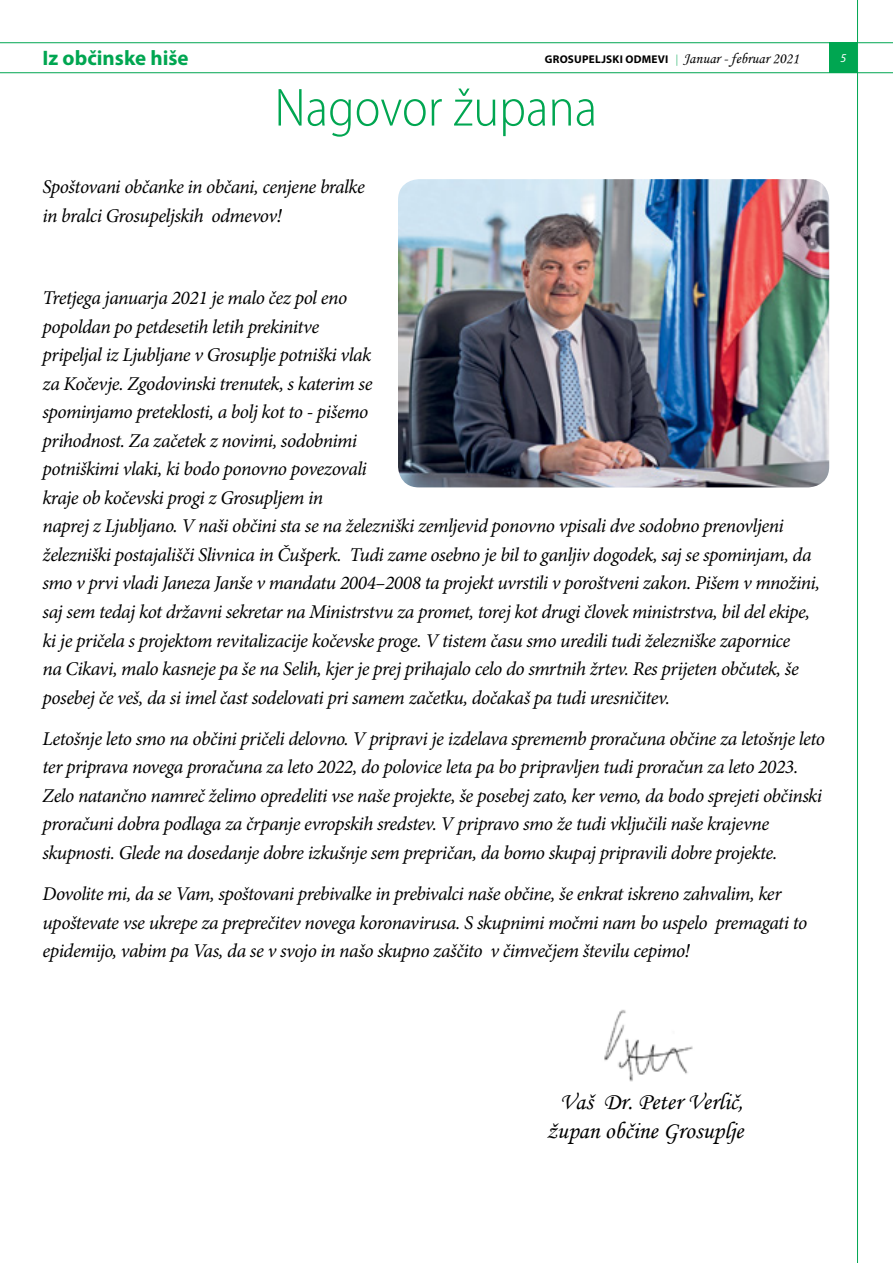
<style>
.page{position:relative;width:893px;height:1263px;background:#fff}
.page>*{position:absolute;margin:0;border:0;box-sizing:border-box;transform-origin:0 0}
.t1{font:300 semi-condensed 54px "Myriad Pro";color:#00a651}
.t2{font:24px/28.8px "Monotype Corsiva";color:#000;text-align:center}
.t3{font:700 21px "Myriad Pro";color:#00a651}
.t4{font:italic 19.5px/28.5px "Minion Pro";letter-spacing:-.025em;color:#000}
.t5{font:italic 12px "Myriad Pro";color:#fff}
.t6{font:700 11.25px "Myriad Pro";letter-spacing:.02em;color:#000}
.s1{font-weight:300;color:#00a651}
.s2{font-family:"Monotype Corsiva";font-weight:400;font-size:15px}
</style>
<div class="page">
<hr style="left:0;top:42px;width:893px;height:1px;background:#00a651">
<hr style="left:0;top:72px;width:893px;height:1px;background:#00a651">
<div style="left:829px;top:43px;width:28px;height:30px;background:#00a651"></div>
<hr style="left:857px;top:0;width:1px;height:1263px;background:#00a651">
<img style="left:398px;top:179px;width:431px;height:308px">
<img style="left:604px;top:1010px;width:89px;height:71px">
<p class="t3" style="left:43px;top:45px;width:148px">Iz občinske hiše</p>
<p class="t6" style="left:545px;top:52px;width:256px">GROSUPELJSKI ODMEVI <span class="s1">|</span> <span class="s2">Januar - februar 2021</span></p>
<p class="t5" style="left:840px;top:51px;width:7px">5</p>
<h1 class="t1" style="left:274px;top:78px;width:324px">Nagovor župana</h1>
<p class="t4" style="left:43px;top:173px;width:324px">Spoštovani občanke in občani, cenjene bralke in bralci Grosupeljskih odmevov!</p>
<p class="t4" style="left:43px;top:284px;width:779px">Tretjega januarja 2021 je malo čez pol eno<br>popoldan po petdesetih letih prekinitve<br>pripeljal iz Ljubljane v Grosuplje potniški vlak<br>za Kočevje. Zgodovinski trenutek, s katerim se<br>spominjamo preteklosti, a bolj kot to - pišemo<br>prihodnost. Za začetek z novimi, sodobnimi<br>potniškimi vlaki, ki bodo ponovno povezovali<br>kraje ob kočevski progi z Grosupljem in<br>naprej z Ljubljano. V naši občini sta se na železniški zemljevid ponovno vpisali dve sodobno prenovljeni železniški postajališči Slivnica in Čušperk. Tudi zame osebno je bil to ganljiv dogodek, saj se spominjam, da smo v prvi vladi Janeza Janše v mandatu 2004–2008 ta projekt uvrstili v poroštveni zakon. Pišem v množini, saj sem tedaj kot državni sekretar na Ministrstvu za promet, torej kot drugi človek ministrstva, bil del ekipe, ki je pričela s projektom revitalizacije kočevske proge. V tistem času smo uredili tudi železniške zapornice<br>na Cikavi, malo kasneje pa še na Selih, kjer je prej prihajalo celo do smrtnih žrtev. Res prijeten občutek, še posebej če veš, da si imel čast sodelovati pri samem začetku, dočakaš pa tudi uresničitev.</p>
<p class="t4" style="left:43px;top:724px;width:784px">Letošnje leto smo na občini pričeli delovno. V pripravi je izdelava sprememb proračuna občine za letošnje leto ter priprava novega proračuna za leto 2022, do polovice leta pa bo pripravljen tudi proračun za leto 2023.<br>Zelo natančno namreč želimo opredeliti vse naše projekte, še posebej zato, ker vemo, da bodo sprejeti občinski proračuni dobra podlaga za črpanje evropskih sredstev. V pripravo smo že tudi vključili naše krajevne skupnosti. Glede na dosedanje dobre izkušnje sem prepričan, da bomo skupaj pripravili dobre projekte.</p>
<p class="t4" style="left:43px;top:880px;width:766px">Dovolite mi, da se Vam, spoštovani prebivalke in prebivalci naše občine, še enkrat iskreno zahvalim, ker upoštevate vse ukrepe za preprečitev novega koronavirusa. S skupnimi močmi nam bo uspelo premagati to epidemijo, vabim pa Vas, da se v svojo in našo skupno zaščito v čimvečjem številu cepimo!</p>
<p class="t2" style="left:546px;top:1088px;width:198px">Vaš Dr. Peter Verlič, župan občine Grosuplje</p>
</div>
